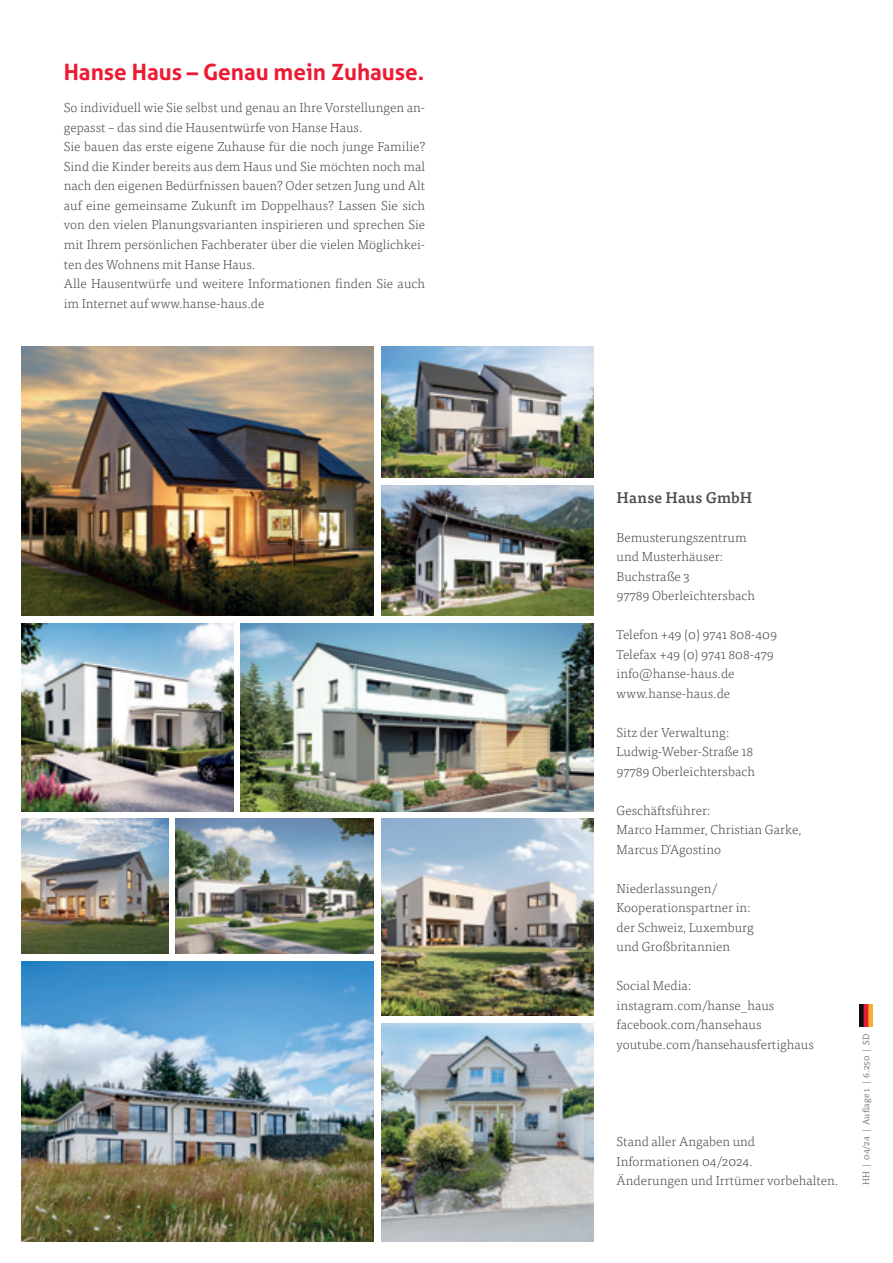
<style>
.page{position:relative;width:893px;height:1263px;background:#fff}
.page>*{position:absolute;margin:0;border:0;box-sizing:border-box;transform-origin:0 0}
.t1{font:700 22.5px "Aller";color:#ed1a33}
.t2{font:500 15.3px "Tisa Pro";letter-spacing:.01em;color:#4b4c4d}
.t3{font:300 13.05px/19.5px "Tisa Pro";color:#4b4c4d}
.t4{font:300 9px "Tisa Pro";letter-spacing:.02em;color:#4b4c4d}
</style>
<div class="page">
<img style="left:859px;top:1004px;width:13px;height:22px">
<img style="left:21px;top:961px;width:353px;height:281px">
<img style="left:21px;top:346px;width:353px;height:270px">
<img style="left:382px;top:1023px;width:211px;height:219px">
<img style="left:382px;top:485px;width:211px;height:131px">
<img style="left:382px;top:346px;width:211px;height:131px">
<img style="left:382px;top:819px;width:211px;height:197px">
<img style="left:21px;top:819px;width:147px;height:134px">
<img style="left:241px;top:623px;width:352px;height:188px">
<img style="left:21px;top:623px;width:212px;height:188px">
<img style="left:176px;top:819px;width:198px;height:134px">
<h1 class="t1" style="left:64px;top:58px;width:362px">Hanse Haus – Genau mein Zuhause.</h1>
<p class="t3" style="left:64px;top:98px;width:363px">So individuell wie Sie selbst und genau an Ihre Vorstellungen an&shy;gepasst – das sind die Hausentwürfe von Hanse Haus.<br>Sie bauen das erste eigene Zuhause für die noch junge Familie?<br>Sind die Kinder bereits aus dem Haus und Sie möchten noch mal nach den eigenen Bedürfnissen bauen? Oder setzen Jung und Alt auf eine gemeinsame Zukunft im Doppelhaus? Lassen Sie sich von den vielen Planungsvarianten inspirieren und sprechen Sie mit Ihrem persönlichen Fachberater über die vielen Möglichkei&shy;ten des Wohnens mit Hanse Haus.<br>Alle Hausentwürfe und weitere Informationen finden Sie auch im Internet auf www.hanse-haus.de</p>
<p class="t2" style="left:617px;top:485px;width:137px">Hanse Haus GmbH</p>
<p class="t3" style="left:617px;top:527px;width:140px">Bemusterungszentrum und Musterhäuser:<br>Buchstraße 3<br>97789 Oberleichtersbach</p>
<p class="t3" style="left:617px;top:624px;width:162px">Telefon +49 (0) 9741 808-409<br>Telefax +49 (0) 9741 808-479 info@hanse-haus.de www.hanse-haus.de</p>
<p class="t3" style="left:617px;top:722px;width:140px">Sitz der Verwaltung:<br>Ludwig-Weber-Straße 18<br>97789 Oberleichtersbach</p>
<p class="t3" style="left:617px;top:800px;width:186px">Geschäftsführer:<br>Marco Hammer, Christian Garke,<br>Marcus D̓Agostino</p>
<p class="t3" style="left:617px;top:878px;width:139px">Niederlassungen/<br>Kooperationspartner in: der Schweiz, Luxemburg und Großbritannien</p>
<p class="t3" style="left:617px;top:975px;width:199px">Social Media: instagram.com/hanse_haus facebook.com/hansehaus youtube.com/hansehausfertighaus</p>
<p class="t3" style="left:617px;top:1131px;width:223px">Stand aller Angaben und<br>Informationen 04/2024.<br>Änderungen und Irrtümer vorbehalten.</p>
<p class="t4" style="left:860px;top:1185px;width:153px;rotate:-90deg">HH | 04/24 | Auflage 1 | 6.250 | SD</p>
</div>
